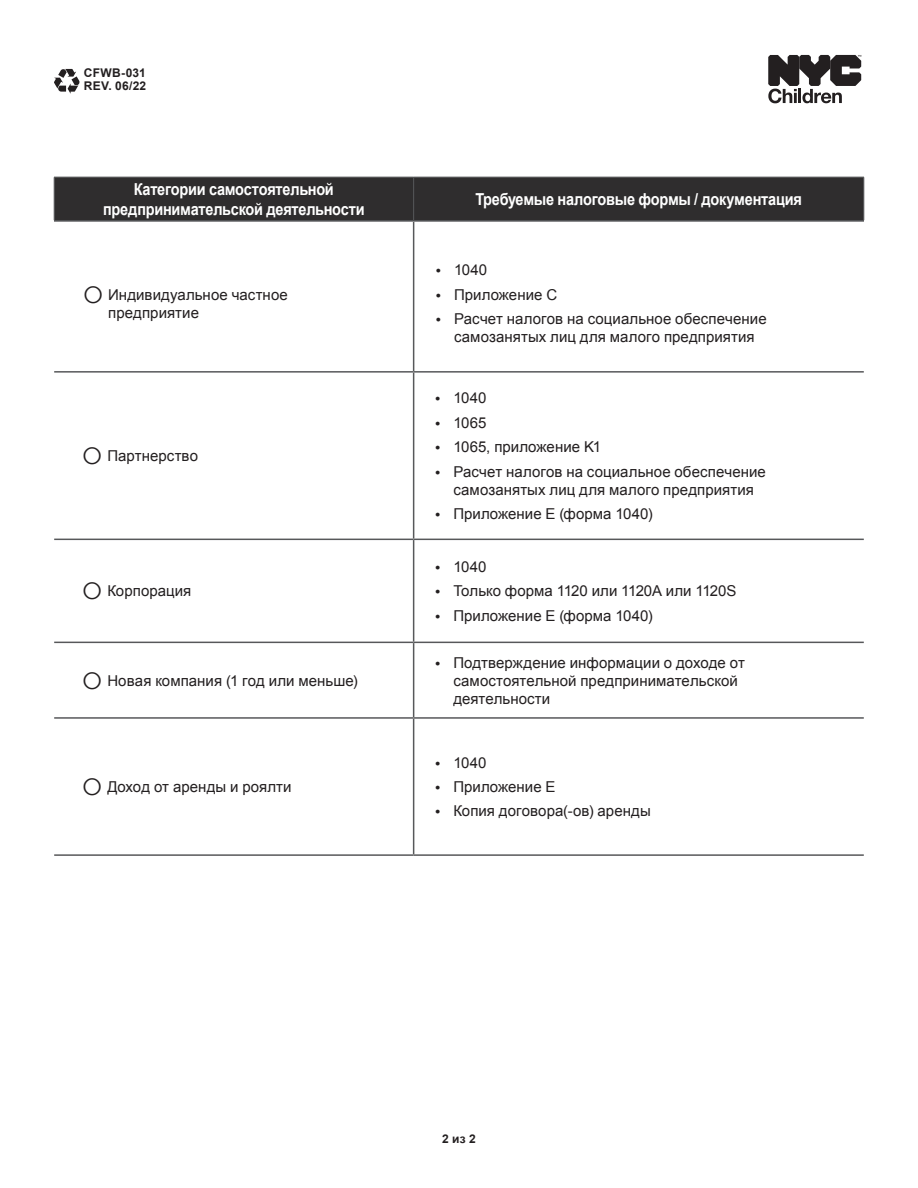
<style>
.page{position:relative;width:918px;height:1188px;background:#fff}
.page>*{position:absolute;margin:0;border:0;box-sizing:border-box;transform-origin:0 0}
.t1{font:700 16.5px/19.8px "Arial";letter-spacing:-.015em;color:#fff;text-align:center;scale:.88 1}
.t2{font:15px/18px "Arial";letter-spacing:.005em;color:#231f20}
.t3{font:700 12px/13.5px "Arial";letter-spacing:.02em;color:#231f20}
.s1{font-family:"Times";font-style:italic;font-size:13.5px}
</style>
<div class="page">
<svg style="left:768px;top:55px;width:93px;height:48px"></svg>
<svg style="left:54px;top:68px;width:26px;height:26px"></svg>
<div style="left:55px;top:178px;width:809px;height:42px;background:#2f2d2e"></div>
<hr style="left:54px;top:177px;width:360px;height:1px;background:#57585a">
<hr style="left:54px;top:177px;width:1px;height:43px;background:#57585a">
<hr style="left:414px;top:177px;width:450px;height:1px;background:#57585a">
<hr style="left:413px;top:177px;width:1px;height:43px;background:#57585a">
<hr style="left:864px;top:177px;width:1px;height:43px;background:#57585a">
<hr style="left:54px;top:220px;width:360px;height:2px;background:#57585a">
<hr style="left:414px;top:220px;width:450px;height:2px;background:#57585a">
<hr style="left:413px;top:222px;width:1px;height:149px;background:#57585a">
<hr style="left:54px;top:371px;width:360px;height:2px;background:#57585a">
<hr style="left:414px;top:371px;width:450px;height:2px;background:#57585a">
<hr style="left:413px;top:373px;width:1px;height:166px;background:#57585a">
<hr style="left:54px;top:539px;width:360px;height:1px;background:#57585a">
<hr style="left:414px;top:539px;width:450px;height:1px;background:#57585a">
<hr style="left:413px;top:540px;width:1px;height:102px;background:#57585a">
<hr style="left:54px;top:642px;width:360px;height:1px;background:#57585a">
<hr style="left:414px;top:642px;width:450px;height:1px;background:#57585a">
<hr style="left:413px;top:643px;width:1px;height:74px;background:#57585a">
<hr style="left:54px;top:717px;width:360px;height:2px;background:#57585a">
<hr style="left:414px;top:717px;width:450px;height:2px;background:#57585a">
<hr style="left:413px;top:719px;width:1px;height:135px;background:#57585a">
<hr style="left:54px;top:854px;width:360px;height:2px;background:#57585a">
<hr style="left:414px;top:854px;width:450px;height:2px;background:#57585a">
<p class="t3" style="left:84px;top:66px;width:64px">CFWB-031<br>REV. 06/22</p>
<p class="t1" style="left:103px;top:180px;width:299px">Категории самостоятельной предпринимательской деятельности</p>
<p class="t1" style="left:475px;top:190px;width:373px">Требуемые налоговые формы / документация</p>
<p class="t2" style="left:108px;top:285px;width:181px">Индивидуальное частное предприятие</p>
<p class="t2" style="left:107px;top:447px;width:92px">Партнерство</p>
<p class="t2" style="left:107px;top:582px;width:85px">Корпорация</p>
<p class="t2" style="left:107px;top:672px;width:252px">Новая компания (1 год или меньше)</p>
<p class="t2" style="left:107px;top:778px;width:186px">Доход от аренды и роялти</p>
<p class="t2" style="left:436px;top:261px;width:52px"><span class="s1">•</span> 1040</p>
<p class="t2" style="left:436px;top:285px;width:123px"><span class="s1">•</span> Приложение C</p>
<p class="t2" style="left:436px;top:310px;width:332px;text-align:center"><span class="s1">•</span> Расчет налогов на социальное обеспечение самозанятых лиц для малого предприятия</p>
<p class="t2" style="left:435px;top:389px;width:52px"><span class="s1">•</span> 1040</p>
<p class="t2" style="left:435px;top:413px;width:53px"><span class="s1">•</span> 1065</p>
<p class="t2" style="left:435px;top:438px;width:167px"><span class="s1">•</span> 1065, приложение K1</p>
<p class="t2" style="left:435px;top:462px;width:332px;text-align:center"><span class="s1">•</span> Расчет налогов на социальное обеспечение самозанятых лиц для малого предприятия</p>
<p class="t2" style="left:435px;top:505px;width:219px"><span class="s1">•</span> Приложение E (форма 1040)</p>
<p class="t2" style="left:435px;top:558px;width:52px"><span class="s1">•</span> 1040</p>
<p class="t2" style="left:435px;top:582px;width:303px"><span class="s1">•</span> Только форма 1120 или 1120A или 1120S</p>
<p class="t2" style="left:435px;top:607px;width:219px"><span class="s1">•</span> Приложение E (форма 1040)</p>
<p class="t2" style="left:453px;top:654px;width:293px;text-indent:-18px"><span class="s1">•</span> Подтверждение информации о доходе от самостоятельной предпринимательской деятельности</p>
<p class="t2" style="left:435px;top:753px;width:52px"><span class="s1">•</span> 1040</p>
<p class="t2" style="left:435px;top:778px;width:122px"><span class="s1">•</span> Приложение E</p>
<p class="t2" style="left:435px;top:802px;width:217px"><span class="s1">•</span> Копия договора(-ов) аренды</p>
<p class="t3" style="left:442px;top:1132px;width:35px">2 из 2</p>
</div>
